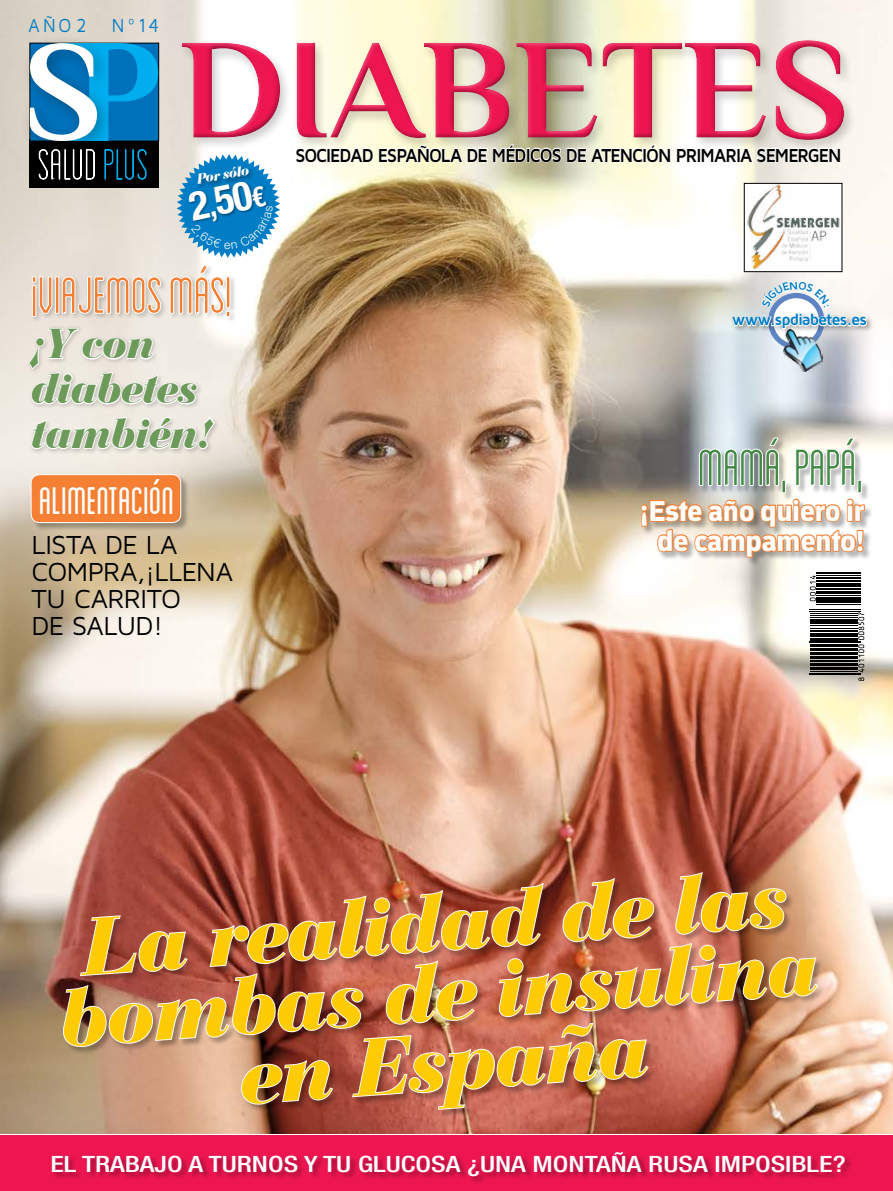
<style>
.page{position:relative;width:893px;height:1191px;background:#fff}
.page>*{position:absolute;margin:0;border:0;box-sizing:border-box;transform-origin:0 0}
.t1{font:700 143.55px "Philosopher";color:#ed1651}
.t2{font:italic 700 83.85px/69.9px "Bedini";color:#ffcb05;text-align:center}
.t3{font:italic 700 43.5px/44.8px "Bedini";color:#6d9a5b}
.t4{font:condensed 40.35px "Blanch";color:#fff}
.t5{font:700 condensed 40.05px "Helvetica Neue LT Std";color:#fff}
.t6{font:800 30px/30px "Republic";letter-spacing:.01em;color:#fff;text-align:center}
.t7{font:27px/27px "Maven Pro";letter-spacing:-.025em;color:#000}
.t8{font:500 condensed 22.5px "Helvetica Neue LT Std";color:#fff;scale:1.25 1}
.t9{font:700 19.5px "Maven Pro";letter-spacing:-.055em;color:#000;scale:.89 1}
.t10{font:19.5px "Maven Pro";letter-spacing:.185em;color:#007dc5;scale:.89 1}
.t11{font:700 16.5px "Maven Pro";letter-spacing:-.05em;color:#007dc5}
.t12{font:italic 700 14.7px "Bedini";color:#fff}
.t13{font:300 12.3px "Helvetica Neue LT Std";color:#fff}
.s1{font-size:31.65px}
.s2{font-size:28.35px}
</style>
<div class="page">
<img style="left:0;top:0;width:893px;height:1133px">
<div style="left:0;top:1135px;width:893px;height:56px;background:#ed1651"></div>
<div style="left:52px;top:1152px;width:800px;height:32px;background:#000;opacity:.3"></div>
<div style="left:30px;top:139px;width:129px;height:49px;background:#000"></div>
<svg style="left:38px;top:160px;width:57px;height:20px"></svg>
<svg style="left:104px;top:149px;width:43px;height:31px"></svg>
<div style="left:20px;top:33px;width:95px;height:127px;background:#000;opacity:.3"></div>
<svg style="left:30px;top:43px;width:128px;height:98px"></svg>
<div style="left:176px;top:33px;width:668px;height:107px;background:#fff;opacity:.75"></div>
<div style="left:177px;top:39px;width:674px;height:108px;background:#000;opacity:.75"></div>
<svg style="left:295px;top:141px;width:546px;height:22px"></svg>
<img style="left:746px;top:185px;width:94px;height:85px">
<div style="left:744px;top:183px;width:98px;height:89px;border:1px solid #000"></div>
<img style="left:784px;top:335px;width:38px;height:37px">
<div style="left:730px;top:312px;width:143px;height:23px;background:#000;opacity:.3"></div>
<div style="left:26px;top:325px;width:195px;height:130px;background:#000;opacity:.2"></div>
<svg style="left:27px;top:327px;width:189px;height:127px"></svg>
<div style="left:641px;top:499px;width:232px;height:67px;background:#000;opacity:.3"></div>
<div style="left:31px;top:475px;width:159px;height:56px;background:#000;opacity:.3"></div>
<div style="left:31px;top:474px;width:150px;height:48px;background:#f57f32;border-radius:9px"></div>
<div style="left:31px;top:474px;width:150px;height:49px;border:1px solid #fff;border-radius:9px"></div>
<div style="left:31px;top:264px;width:206px;height:59px;background:#000;opacity:.2"></div>
<svg style="left:32px;top:265px;width:199px;height:52px;background:#e9ceb9"></svg>
<div style="left:700px;top:438px;width:170px;height:64px;background:#000;opacity:.3"></div>
<svg style="left:640px;top:437px;width:226px;height:122px;background:#c3b49f"></svg>
<img style="left:62px;top:870px;width:757px;height:253px">
<hr style="left:810px;top:674px;width:51px;height:1px;background:#000">
<hr style="left:810px;top:673px;width:51px;height:1px;background:#000">
<hr style="left:810px;top:671px;width:47px;height:1px;background:#000">
<hr style="left:810px;top:668px;width:47px;height:1px;background:#000">
<hr style="left:810px;top:666px;width:47px;height:1px;background:#000">
<hr style="left:810px;top:663px;width:47px;height:2px;background:#000">
<hr style="left:810px;top:660px;width:47px;height:2px;background:#000">
<hr style="left:810px;top:658px;width:47px;height:1px;background:#000">
<hr style="left:810px;top:656px;width:47px;height:2px;background:#000">
<hr style="left:810px;top:653px;width:47px;height:2px;background:#000">
<hr style="left:810px;top:652px;width:47px;height:1px;background:#000">
<hr style="left:810px;top:649px;width:47px;height:2px;background:#000">
<hr style="left:810px;top:645px;width:47px;height:1px;background:#000">
<hr style="left:810px;top:644px;width:47px;height:1px;background:#000">
<hr style="left:810px;top:642px;width:51px;height:1px;background:#000">
<hr style="left:810px;top:641px;width:51px;height:1px;background:#000">
<hr style="left:810px;top:638px;width:47px;height:2px;background:#000">
<hr style="left:810px;top:636px;width:47px;height:1px;background:#000">
<hr style="left:810px;top:633px;width:47px;height:2px;background:#000">
<hr style="left:810px;top:631px;width:47px;height:1px;background:#000">
<hr style="left:810px;top:630px;width:47px;height:1px;background:#000">
<hr style="left:810px;top:628px;width:47px;height:1px;background:#000">
<hr style="left:810px;top:625px;width:47px;height:1px;background:#000">
<hr style="left:810px;top:622px;width:47px;height:2px;background:#000">
<hr style="left:810px;top:619px;width:47px;height:2px;background:#000">
<hr style="left:810px;top:617px;width:47px;height:1px;background:#000">
<svg style="left:858px;top:612px;width:6px;height:69px"></svg>
<hr style="left:810px;top:615px;width:47px;height:1px;background:#000">
<hr style="left:810px;top:613px;width:47px;height:1px;background:#000">
<hr style="left:810px;top:611px;width:51px;height:1px;background:#000">
<hr style="left:810px;top:609px;width:51px;height:1px;background:#000">
<hr style="left:817px;top:604px;width:44px;height:1px;background:#000">
<hr style="left:817px;top:602px;width:44px;height:1px;background:#000">
<hr style="left:817px;top:600px;width:44px;height:1px;background:#000">
<hr style="left:817px;top:597px;width:44px;height:2px;background:#000">
<hr style="left:817px;top:595px;width:44px;height:1px;background:#000">
<hr style="left:817px;top:592px;width:44px;height:1px;background:#000">
<hr style="left:817px;top:591px;width:44px;height:1px;background:#000">
<hr style="left:817px;top:589px;width:44px;height:1px;background:#000">
<hr style="left:817px;top:588px;width:44px;height:1px;background:#000">
<hr style="left:817px;top:584px;width:44px;height:2px;background:#000">
<hr style="left:817px;top:583px;width:44px;height:1px;background:#000">
<hr style="left:817px;top:580px;width:44px;height:2px;background:#000">
<hr style="left:817px;top:578px;width:44px;height:1px;background:#000">
<hr style="left:817px;top:577px;width:44px;height:1px;background:#000">
<svg style="left:810px;top:575px;width:6px;height:26px"></svg>
<hr style="left:817px;top:575px;width:44px;height:1px;background:#000">
<hr style="left:817px;top:572px;width:44px;height:1px;background:#000">
<svg style="left:177px;top:154px;width:103px;height:104px"></svg>
<svg style="left:730px;top:279px;width:138px;height:51px"></svg>
<p class="t10" style="left:29px;top:13px;width:67px">AÑO2</p>
<p class="t10" style="left:112px;top:13px;width:55px">Nº14</p>
<h1 class="t1" style="left:180px;top:13px;width:671px">DIABETES</h1>
<p class="t12" style="left:195px;top:170px;width:55px;rotate:-10deg">Por sólo</p>
<h3 class="t5" style="left:185px;top:183px;width:77px;rotate:-12deg">2<span class="s1">,</span>50<span class="s2">€</span></h3>
<p class="t13" style="left:224px;top:237px;width:8px">e</p>
<p class="t9" style="left:296px;top:142px;width:600px">SOCIEDAD ESPAÑOLA DE MÉDICOS DE ATENCIÓN PRIMARIA SEMERGEN</p>
<h3 class="t3" style="left:31px;top:321px;width:182px">¡Y con diabetes también!</h3>
<h3 class="t4" style="left:39px;top:478px;width:137px">ALIMENTACIÓN</h3>
<p class="t7" style="left:31px;top:530px;width:183px">LISTA DE LA<br>COMPRA,¡LLENA<br>TU CARRITO<br>DE SALUD!</p>
<p class="t11" style="left:732px;top:309px;width:137px">WWW.SPDIABETES.ES</p>
<h3 class="t6" style="left:640px;top:495px;width:225px">¡Este año quiero ir de campamento!</h3>
<h2 class="t2" style="left:52px;top:914px;width:760px;rotate:-4deg">La realidad de las bombas de insulina en España</h2>
<p class="t8" style="left:50px;top:1150px;width:638px">EL TRABAJO A TURNOS Y TU GLUCOSA ¿UNA MONTAÑA RUSA IMPOSIBLE?</p>
</div>
